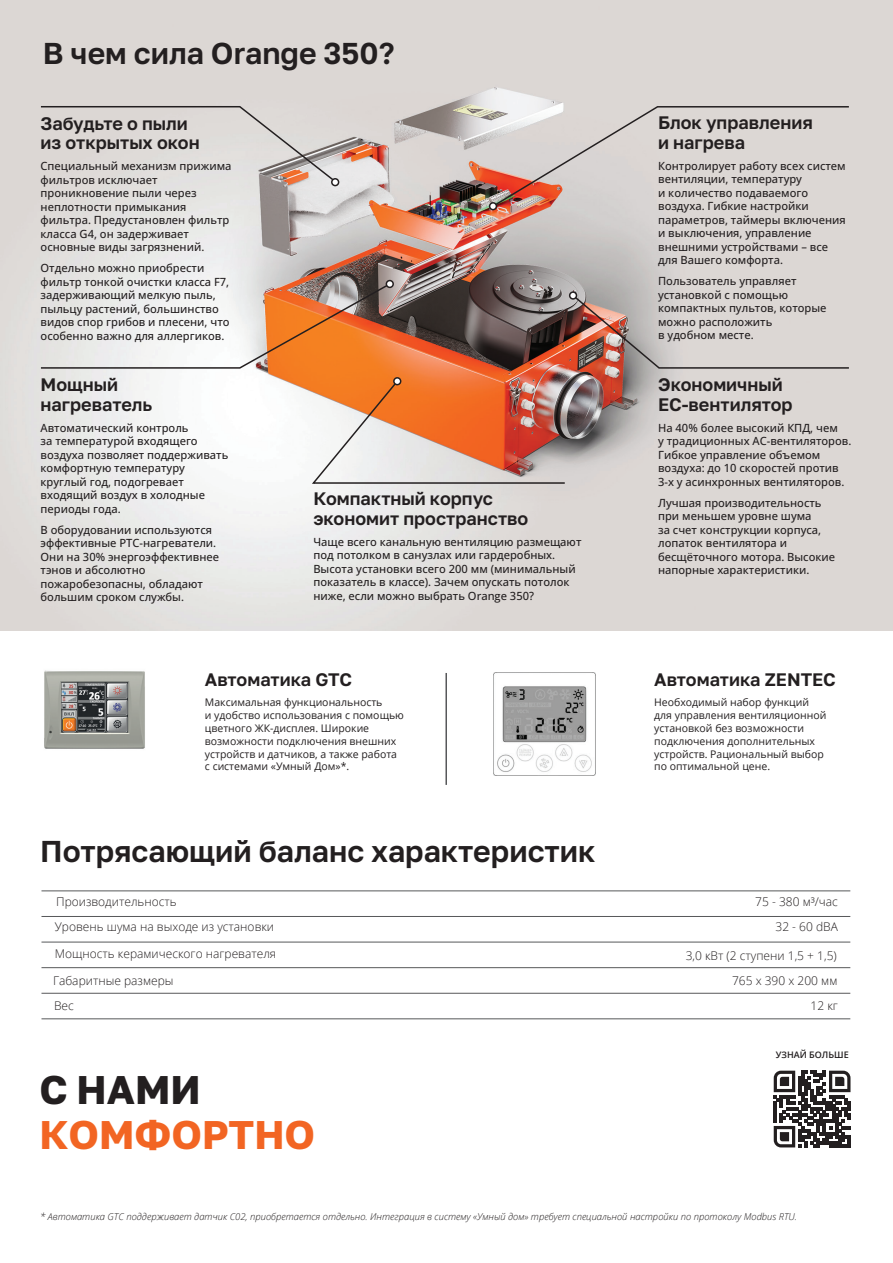
<style>
.page{position:relative;width:893px;height:1263px;background:#fff}
.page>*{position:absolute;margin:0;border:0;box-sizing:border-box;transform-origin:0 0}
.t1{font:39.75px "Golos Text VF";color:#f26523}
.t2{font:39.75px "Golos Text VF";color:#231f20}
.t3{font:30px "Golos Text VF";color:#231f20}
.t4{font:18px/19.5px "Golos Text VF";color:#231f20}
.t5{font:300 12px "Open Sans";color:#231f20}
.t6{font:500 11.25px/13.5px "Open Sans";color:#231f20}
.t7{font:10.5px/12.9px "Open Sans";color:#231f20}
.t8{font:italic 300 9.45px "Open Sans";color:#231f20}
.t9{font:600 9px "Open Sans";color:#231f20}
.s1{font-size:9.75px}
</style>
<div class="page">
<img style="left:0;top:0;width:893px;height:631px">
<hr style="left:41px;top:890px;width:809px;height:1px;background:#57585a">
<hr style="left:41px;top:916px;width:809px;height:1px;background:#57585a">
<hr style="left:41px;top:942px;width:809px;height:1px;background:#57585a">
<hr style="left:41px;top:967px;width:809px;height:1px;background:#57585a">
<hr style="left:41px;top:1018px;width:809px;height:1px;background:#57585a">
<svg style="left:491px;top:105px;width:359px;height:103px;background:#d8cdca"></svg>
<div style="left:490px;top:203px;width:6px;height:7px;background:#fff;border-radius:50%"></div>
<div style="left:489px;top:202px;width:8px;height:8px;border:2px solid #231f20;border-radius:50%"></div>
<svg style="left:39px;top:105px;width:299px;height:79px;background:#d7d2cf"></svg>
<div style="left:332px;top:179px;width:7px;height:7px;background:#fff;border-radius:50%"></div>
<div style="left:331px;top:178px;width:8px;height:8px;border:2px solid #231f20;border-radius:50%"></div>
<svg style="left:571px;top:293px;width:279px;height:76px;background:#cabcb7"></svg>
<div style="left:570px;top:292px;width:6px;height:7px;background:#fff;border-radius:50%"></div>
<div style="left:569px;top:291px;width:8px;height:9px;border:2px solid #231f20;border-radius:50%"></div>
<svg style="left:39px;top:282px;width:353px;height:87px"></svg>
<div style="left:386px;top:281px;width:7px;height:6px;background:#fff;border-radius:50%"></div>
<div style="left:386px;top:280px;width:8px;height:8px;border:2px solid #231f20;border-radius:50%"></div>
<svg style="left:310px;top:379px;width:256px;height:105px;background:#dd9d7f"></svg>
<div style="left:394px;top:378px;width:7px;height:7px;background:#fff;border-radius:50%"></div>
<div style="left:393px;top:377px;width:8px;height:8px;border:2px solid #231f20;border-radius:50%"></div>
<hr style="left:41px;top:993px;width:809px;height:1px;background:#57585a">
<img style="left:44px;top:670px;width:101px;height:79px">
<img style="left:493px;top:673px;width:102px;height:102px">
<hr style="left:445px;top:673px;width:2px;height:112px;background:#57585a">
<svg style="left:774px;top:1071px;width:76px;height:76px"></svg>
<h2 class="t3" style="left:43px;top:35px;width:353px">В чем сила Orange 350?</h2>
<h3 class="t4" style="left:41px;top:113px;width:161px">Забудьте о пыли из открытых окон</h3>
<p class="t6" style="left:41px;top:159px;width:192px">Специальный механизм прижима фильтров исключает проникновение пыли через неплотности примыкания фильтра. Предустановлен фильтр класса G4, он задерживает основные виды загрязнений.</p>
<p class="t6" style="left:41px;top:261px;width:190px">Отдельно можно приобрести фильтр тонкой очистки класса F7, задерживающий мелкую пыль, пыльцу растений, большинство видов спор грибов и плесени, что особенно важно для аллергиков.</p>
<h3 class="t4" style="left:41px;top:375px;width:113px">Мощный нагреватель</h3>
<p class="t6" style="left:41px;top:420px;width:189px">Автоматический контроль<br>за температурой входящего воздуха позволяет поддерживать комфортную температуру круглый год, подогревает входящий воздух в холодные периоды года.</p>
<p class="t6" style="left:41px;top:522px;width:180px">В оборудовании используются эффективные PTC-нагреватели.<br>Они на 30% энергоэффективнее тэнов и абсолютно пожаробезопасны, обладают большим сроком службы.</p>
<h3 class="t4" style="left:313px;top:489px;width:216px">Компактный корпус экономит пространство</h3>
<p class="t6" style="left:313px;top:535px;width:270px">Чаще всего канальную вентиляцию размещают под потолком в санузлах или гардеробных.<br>Высота установки всего 200 мм (минимальный показатель в классе). Зачем опускать потолок ниже, если можно выбрать Orange 350?</p>
<h3 class="t4" style="left:205px;top:669px;width:149px">Автоматика GTC</h3>
<p class="t7" style="left:205px;top:695px;width:201px">Максимальная функциональность<br>и удобство использования с помощью цветного ЖК-дисплея. Широкие возможности подключения внешних устройств и датчиков, а также работа с системами «Умный Дом»*.</p>
<h2 class="t3" style="left:40px;top:834px;width:557px">Потрясающий баланс характеристик</h2>
<h3 class="t4" style="left:658px;top:113px;width:156px">Блок управления и нагрева</h3>
<p class="t6" style="left:658px;top:159px;width:189px">Контролирует работу всех систем вентиляции, температуру<br>и количество подаваемого воздуха. Гибкие настройки параметров, таймеры включения и выключения, управление внешними устройствами – все для Вашего комфорта.</p>
<p class="t6" style="left:658px;top:274px;width:170px">Пользователь управляет установкой с помощью компактных пультов, которые можно расположить<br>в удобном месте.</p>
<h3 class="t4" style="left:658px;top:375px;width:136px">Экономичный<br>EC-вентилятор</h3>
<p class="t6" style="left:658px;top:421px;width:195px">На 40% более высокий КПД, чем<br>у традиционных АС-вентиляторов.<br>Гибкое управление объемом воздуха: до 10 скоростей против<br>3-х у асинхронных вентиляторов.</p>
<p class="t6" style="left:658px;top:496px;width:179px">Лучшая производительность при меньшем уровне шума<br>за счет конструкции корпуса, лопаток вентилятора и бесщёточного мотора. Высокие напорные характеристики.</p>
<h3 class="t4" style="left:654px;top:669px;width:183px">Автоматика ZENTEC</h3>
<p class="t7" style="left:654px;top:695px;width:174px">Необходимый набор функций для управления вентиляционной установкой без возможности подключения дополнительных устройств. Рациональный выбор по оптимальной цене.</p>
<p class="t5" style="left:56px;top:894px;width:122px">Производительность</p>
<p class="t5" style="left:755px;top:894px;width:84px">75 - 380 м³/час</p>
<p class="t5" style="left:55px;top:919px;width:221px">Уровень шума на выходе из установки</p>
<p class="t5" style="left:775px;top:919px;width:64px">32 - 60 dBA</p>
<p class="t5" style="left:55px;top:945px;width:223px">Мощность керамического нагревателя</p>
<p class="t5" style="left:686px;top:947px;width:153px">3,0 кВт (2 ступени 1,5 + 1,5)</p>
<p class="t5" style="left:53px;top:973px;width:122px">Габаритные размеры</p>
<p class="t5" style="left:732px;top:973px;width:107px">765 х 390 х 200 мм</p>
<p class="t5" style="left:54px;top:998px;width:21px">Вес</p>
<p class="t5" style="left:811px;top:998px;width:29px">12 кг</p>
<h1 class="t2" style="left:40px;top:1066px;width:162px">С НАМИ</h1>
<h1 class="t1" style="left:40px;top:1111px;width:277px">КОМФОРТНО</h1>
<p class="t9" style="left:776px;top:1049px;width:74px">УЗНАЙ БОЛЬШЕ</p>
<p class="t8" style="left:40px;top:1210px;width:759px"><span class="s1">*</span> Автоматика GTC поддерживает датчик C02, приобретается отдельно. Интеграция в систему «Умный дом» требует специальной настройки по протоколу Modbus RTU.</p>
</div>
